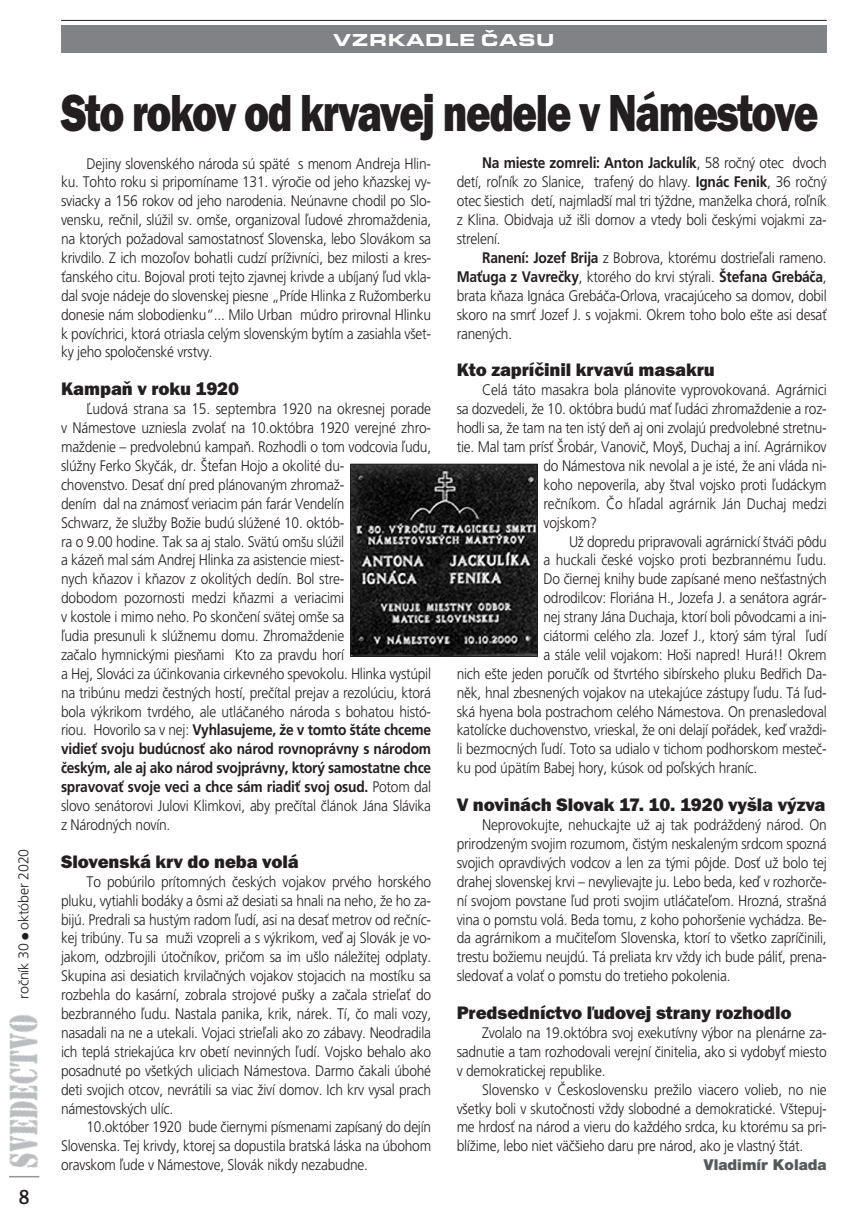
<style>
.page{position:relative;width:841px;height:1212px;background:#fff}
.page>*{position:absolute;margin:0;border:0;box-sizing:border-box;transform-origin:0 0}
.t1{font:54px "Franklin Got Itc TCE Heav";letter-spacing:-.035em;color:#231f20;scale:.78 1}
.t2{font:500 condensed 21px "Franklin Got Itc TCE";color:#231f20}
.t3{font:18.75px "Franklin Got Itc TCE Heav";letter-spacing:-.005em;color:#231f20}
.t4{font:18px "Eurostile TCE Blac Exte";letter-spacing:.03em;color:#fff}
.t5{font:300 15.3px/18.9px "Frutiger CE";letter-spacing:-.015em;color:#231f20;text-align:justify;scale:.9 1}
.t6{font:900 15px "Helvetica Neue CE";color:#57585a}
.t7{font:300 14.25px "Frutiger CE";letter-spacing:-.01em;color:#231f20}
.s1{font-weight:700}
</style>
<div class="page">
<div style="left:61px;top:25px;width:765px;height:28px;background:#808285"></div>
<hr style="left:61px;top:20px;width:765px;height:1px;background:#231f20">
<img style="left:9px;top:1015px;width:29px;height:153px">
<hr style="left:9px;top:1176px;width:30px;height:1px;background:#939598">
<img style="left:352px;top:466px;width:183px;height:189px">
<div style="left:350px;top:464px;width:187px;height:193px;border:1px solid #231f20"></div>
<p class="t7" style="left:18px;top:999px;width:152px;rotate:-90deg">roãník 30 ● október 2020</p>
<h2 class="t2" style="left:19px;top:1190px;width:12px">8</h2>
<p class="t4" style="left:333px;top:33px;width:223px">VZRKADLE ČASU</p>
<h1 class="t1" style="left:61px;top:94px;width:972px">Sto rokov od krvavej nedele v Námestove</h1>
<p class="t5" style="left:61px;top:155px;width:413px;text-indent:26px">Dejiny slovenského národa sú späté s menom Andreja Hlin&shy;ku. Tohto roku si pripomíname 131. v˘roãie od jeho kÀazskej vy&shy;sviacky a 156 rokov od jeho narodenia. Neúnavne chodil po Slo&shy;vensku, reãnil, slúÏil sv. om‰e, organizoval ºudové zhromaÏdenia, na ktor˘ch poÏadoval samostatnosÈ Slovenska, lebo Slovákom sa krivdilo. Z ich mozoºov bohatli cudzí príÏivníci, bez milosti a kres-Èanského citu. Bojoval proti tejto zjavnej krivde a ubíjan˘ ºud vkla&shy;dal svoje nádeje do slovenskej piesne „Príde Hlinka z RuÏomberku donesie nám slobodienku“... Milo Urban múdro prirovnal Hlinku k povíchrici, ktorá otriasla cel˘m slovensk˘m bytím a zasiahla v‰et&shy;ky jeho spoloãenské vrstvy.</p>
<p class="t3" style="left:61px;top:382px;width:179px">Kampaň v roku 1920</p>
<p class="t5" style="left:61px;top:401px;width:413px;text-align:left;text-indent:26px">ªudová strana sa 15. septembra 1920 na okresnej porade v Námestove uzniesla zvolaÈ na 10.októbra 1920 verejné zhro&shy;maÏdenie – predvolebnú kampaÀ. Rozhodli o tom vodcovia ºudu, slúÏny Ferko Skyãák, dr. ·tefan Hojo a okolité du-<br>chovenstvo. DesaÈ dní pred plánovan˘m zhromaÏ-<br>dením dal na známosÈ veriacim pán farár Vendelín<br>Schwarz, Ïe sluÏby BoÏie budú slúÏené 10. októb-<br>ra o 9.00 hodine. Tak sa aj stalo. Svätú om‰u slúÏil<br>a kázeÀ mal sám Andrej Hlinka za asistencie miest-<br>nych kÀazov i kÀazov z okolit˘ch dedín. Bol stre-<br>dobodom pozornosti medzi kÀazmi a veriacimi<br>v kostole i mimo neho. Po skonãení svätej om‰e sa<br>ºudia presunuli k slúÏnemu domu. ZhromaÏdenie<br>zaãalo hymnick˘mi piesÀami Kto za pravdu horí<br>a Hej, Slováci za úãinkovania cirkevného spevokolu. Hlinka vystúpil na tribúnu medzi ãestn˘ch hostí, preãítal prejav a rezolúciu, ktorá bola v˘krikom tvrdého, ale utláãaného národa s bohatou histó&shy;riou. Hovorilo sa v nej: <span class="s1">Vyhlasujeme, Ïe v tomto ‰táte chceme vidieÈ svoju budúcnosÈ ako národ rovnoprávny s národom ãesk˘m, ale aj ako národ svojprávny, ktor˘ samostatne chce spravovaÈ svoje veci a chce sám riadiÈ svoj osud.</span> Potom dal slovo senátorovi Julovi Klimkovi, aby preãítal ãlánok Jána Slávika z Národn˘ch novín.</p>
<p class="t3" style="left:61px;top:855px;width:239px">Slovenská krv do neba volá</p>
<p class="t5" style="left:61px;top:873px;width:413px;text-indent:26px">To pobúrilo prítomn˘ch ãesk˘ch vojakov prvého horského pluku, vytiahli bodáky a ôsmi aÏ desiati sa hnali na neho, Ïe ho za&shy;bijú. Predrali sa hust˘m radom ºudí, asi na desaÈ metrov od reãníc&shy;kej tribúny. Tu sa muÏi vzopreli a s v˘krikom, veì aj Slovák je vo&shy;jakom, odzbrojili útoãníkov, priãom sa im u‰lo náleÏitej odplaty.<br>Skupina asi desiatich krvilaãn˘ch vojakov stojacich na mostíku sa rozbehla do kasární, zobrala strojové pu‰ky a zaãala strieºaÈ do bezbranného ºudu. Nastala panika, krik, nárek. Tí, ão mali vozy, nasadali na ne a utekali. Vojaci strieºali ako zo zábavy. Neodradila ich teplá striekajúca krv obetí nevinn˘ch ºudí. Vojsko behalo ako posadnuté po v‰etk˘ch uliciach Námestova. Darmo ãakali úbohé deti svojich otcov, nevrátili sa viac Ïiví domov. Ich krv vysal prach námestovsk˘ch ulíc.</p>
<p class="t5" style="left:61px;top:1119px;width:412px;text-indent:26px">10.október 1920 bude ãiernymi písmenami zapísan˘ do dejín Slovenska. Tej krivdy, ktorej sa dopustila bratská láska na úbohom oravskom ºude v Námestove, Slovák nikdy nezabudne.</p>
<p class="t5" style="left:457px;top:155px;width:413px;text-indent:26px"><span class="s1">Na mieste zomreli: Anton Jackulík</span>, 58 roãn˘ otec dvoch detí, roºník zo Slanice, trafen˘ do hlavy. <span class="s1">Ignác Fenik</span>, 36 roãn˘ otec ‰iestich detí, najmlad‰í mal tri t˘Ïdne, manÏelka chorá, roºník z Klina. Obidvaja uÏ i‰li domov a vtedy boli ãesk˘mi vojakmi za&shy;strelení.</p>
<p class="t5" style="left:457px;top:249px;width:413px;text-indent:26px"><span class="s1">Ranení: Jozef Brija</span> z Bobrova, ktorému dostrieºali rameno.<br><span class="s1">MaÈuga z Vavreãky</span>, ktorého do krvi st˘rali. <span class="s1">·tefana Grebáãa</span>, brata kÀaza Ignáca Grebáãa-Orlova, vracajúceho sa domov, dobil skoro na smrÈ Jozef J. s vojakmi. Okrem toho bolo e‰te asi desaÈ ranen˘ch.</p>
<p class="t3" style="left:457px;top:363px;width:259px">Kto zapríčinil krvavú masakru</p>
<p class="t5" style="left:482px;top:382px;width:384px">Celá táto masakra bola plánovite vyprovokovaná. Agrárnici</p>
<p class="t5" style="left:457px;top:401px;width:413px">sa dozvedeli, Ïe 10. októbra budú maÈ ºudáci zhromaÏdenie a roz-</p>
<p class="t5" style="left:457px;top:419px;width:413px">hodli sa, Ïe tam na ten ist˘ deÀ aj oni zvolajú predvolebné stretnu-</p>
<p class="t5" style="left:457px;top:438px;width:413px">tie. Mal tam prísÈ ·robár, Vanoviã, Moy‰, Duchaj a iní. Agrárnikov</p>
<p class="t5" style="left:543px;top:457px;width:316px">do Námestova nik nevolal a je isté, Ïe ani vláda ni-</p>
<p class="t5" style="left:543px;top:476px;width:316px">koho nepoverila, aby ‰tval vojsko proti ºudáckym</p>
<p class="t5" style="left:543px;top:495px;width:316px">reãníkom. âo hºadal agrárnik Ján Duchaj medzi</p>
<p class="t5" style="left:543px;top:514px;width:61px">vojskom?</p>
<p class="t5" style="left:569px;top:533px;width:288px">UÏ dopredu pripravovali agrárnickí ‰tváãi pôdu</p>
<p class="t5" style="left:543px;top:552px;width:316px">a huckali ãeské vojsko proti bezbrannému ºudu.</p>
<p class="t5" style="left:543px;top:571px;width:316px">Do ãiernej knihy bude zapísané meno ne‰Èastn˘ch</p>
<p class="t5" style="left:543px;top:590px;width:316px">odrodilcov: Floriána H., Jozefa J. a senátora agrár-</p>
<p class="t5" style="left:543px;top:608px;width:316px">nej strany Jána Duchaja, ktorí boli pôvodcami a ini-</p>
<p class="t5" style="left:543px;top:627px;width:316px">ciátormi celého zla. Jozef J., ktor˘ sám t˘ral ºudí</p>
<p class="t5" style="left:543px;top:646px;width:316px">a stále velil vojakom: Ho‰i napred! Hurá!! Okrem</p>
<p class="t5" style="left:457px;top:665px;width:413px">nich e‰te jeden poruãík od ‰tvrtého sibírskeho pluku Bedfiich Da-</p>
<p class="t5" style="left:457px;top:684px;width:413px">nûk, hnal zbesnen˘ch vojakov na utekajúce zástupy ºudu. Tá ºud-</p>
<p class="t5" style="left:457px;top:703px;width:413px">ská hyena bola postrachom celého Námestova. On prenasledoval</p>
<p class="t5" style="left:457px;top:722px;width:413px">katolícke duchovenstvo, vrieskal, Ïe oni delají pofiádek, keì vraÏdi-</p>
<p class="t5" style="left:457px;top:741px;width:413px">li bezmocn˘ch ºudí. Toto sa udialo v tichom podhorskom mesteã-</p>
<p class="t5" style="left:457px;top:760px;width:335px">ku pod úpätím Babej hory, kúsok od poºsk˘ch hraníc.</p>
<p class="t3" style="left:457px;top:798px;width:370px">V novinách Slovak 17. 10. 1920 vyšla výzva</p>
<p class="t5" style="left:457px;top:816px;width:413px;text-indent:26px">Neprovokujte, nehuckajte uÏ aj tak podráÏden˘ národ. On prirodzen˘m svojim rozumom, ãist˘m neskalen˘m srdcom spozná svojich opravdiv˘ch vodcov a len za t˘mi pôjde. DosÈ uÏ bolo tej drahej slovenskej krvi – nevylievajte ju. Lebo beda, keì v rozhorãe&shy;ní svojom povstane ºud proti svojim utláãateºom. Hrozná, stra‰ná vina o pomstu volá. Beda tomu, z koho pohor‰enie vychádza. Be&shy;da agrárnikom a muãiteºom Slovenska, ktorí to v‰etko zapríãinili, trestu boÏiemu neujdú. Tá preliata krv vÏdy ich bude páliÈ, prena&shy;sledovaÈ a volaÈ o pomstu do tretieho pokolenia.</p>
<p class="t3" style="left:457px;top:1006px;width:336px">Predsedníctvo ľudovej strany rozhodlo</p>
<p class="t5" style="left:457px;top:1024px;width:413px;text-indent:26px">Zvolalo na 19.októbra svoj exekutívny v˘bor na plenárne za&shy;sadnutie a tam rozhodovali verejní ãinitelia, ako si vydobyÈ miesto v demokratickej republike.</p>
<p class="t5" style="left:457px;top:1081px;width:413px;text-indent:26px">Slovensko v âeskoslovensku preÏilo viacero volieb, no nie v‰etky boli v skutoãnosti vÏdy slobodné a demokratické. V‰tepuj&shy;me hrdosÈ na národ a vieru do kaÏdého srdca, ku ktorému sa pri&shy;blíÏime, lebo niet väã‰ieho daru pre národ, ako je vlastn˘ ‰tát.</p>
<p class="t6" style="left:704px;top:1159px;width:124px">Vladimír Kolada</p>
</div>
